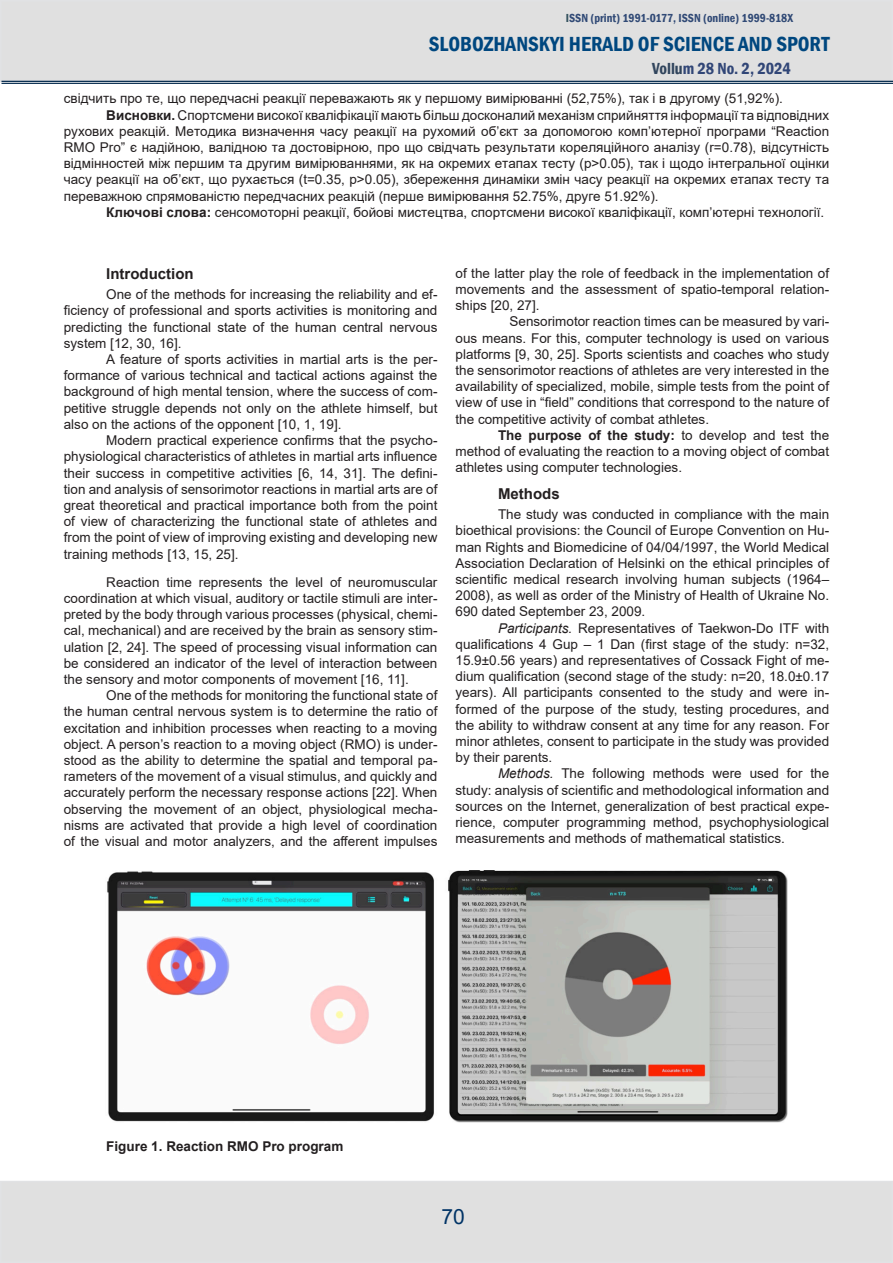
<style>
.page{position:relative;width:893px;height:1263px;background:#fff}
.page>*{position:absolute;margin:0;border:0;box-sizing:border-box;transform-origin:0 0}
.t1{font:600 condensed 21px "Franklin Gothic";color:#00477f}
.t2{font:21px "Arial";color:#036}
.t3{font:600 condensed 16.5px "Franklin Gothic";color:#314677}
.Основний_текст{font:700 15px "Arial";color:#231f20}
.Основний_текст-2{font:13.5px/16.2px "Arial";color:#231f20;text-align:justify}
.Типовий{font:13.5px/16.2px "Arial";color:#231f20;text-align:justify}
.Основний_текст_A{font:13.5px/16.2px "Arial";color:#231f20;text-align:justify}
.Основний_текст-3{font:700 13.5px "Arial";color:#231f20}
.t4{font:600 condensed 12px "Franklin Gothic";color:#314a76}
.s1{color:#314f5b}
.s2{color:#31455d}
.s3{font-weight:700}
.s4{font-style:italic}
</style>
<div class="page">
<div style="left:0;top:1181px;width:893px;height:82px;background:#e0e0e0"></div>
<div style="left:0;top:0;width:893px;height:82px;background:#e0e0e0;border:2px solid #e1e2e4"></div>
<hr style="left:2px;top:81px;width:891px;height:1px;background:#0c3153">
<hr style="left:2px;top:83px;width:891px;height:1px;background:#0c3153">
<img style="left:107px;top:871px;width:680px;height:252px">
<p class="t4" style="left:566px;top:10px;width:229px"><span class="s1">I</span>SSN (print) 1991-0177, ISSN (online) 1999-818X</p>
<h1 class="t1" style="left:429px;top:30px;width:402px">SLOBOZHANSKYI HERALD OF SCIENCE AND SPORT</h1>
<p class="t3" style="left:652px;top:57px;width:140px"><span class="s2">Vollu</span>m 28 No. 2, 2024</p>
<p class="Основний_текст-2" style="left:64px;top:90px;width:721px">свідчить про те, що передчасні реакції переважають як у першому вимірюванні (52,75%), так і в другому (51,92%).</p>
<p class="Основний_текст-2" style="left:64px;top:107px;width:767px;text-indent:43px"><span class="s3">Висновки.</span> Спортсмени високої кваліфікації мають більш досконалий механізм сприйняття інформації та відповідних рухових реакцій. Методика визначення часу реакції на рухомий об’єкт за допомогою комп’ютерної програми “Reaction RMO Pro” є надійною, валідною та достовірною, про що свідчать результати кореляційного аналізу (r=0.78), відсутність відмінностей між першим та другим вимірюваннями, як на окремих етапах тесту (р&gt;0.05), так і щодо інтегральної оцінки часу реакції на обʼєкт, що рухається (t=0.35, р&gt;0.05), збереження динаміки змін часу реакції на окремих етапах тесту та переважною спрямованістю передчасних реакцій (перше вимірювання 52.75%, друге 51.92%).</p>
<p class="Основний_текст-2" style="left:106px;top:204px;width:719px"><span class="s3">Ключові слова:</span> сенсомоторні реакції, бойові мистецтва, спортсмени високої кваліфікації, комп’ютерні технології.</p>
<p class="Основний_текст" style="left:106px;top:263px;width:89px">Introduction</p>
<p class="Основний_текст-2" style="left:64px;top:286px;width:375px;text-indent:43px">One of the methods for increasing the reliability and ef&shy;ficiency of professional and sports activities is monitoring and predicting the functional state of the human central nervous system [12, 30, 16].</p>
<p class="Основний_текст-2" style="left:64px;top:351px;width:375px;text-indent:43px">A feature of sports activities in martial arts is the per&shy;formance of various technical and tactical actions against the background of high mental tension, where the success of com&shy;petitive struggle depends not only on the athlete himself, but also on the actions of the opponent [10, 1, 19].</p>
<p class="Основний_текст-2" style="left:64px;top:432px;width:375px;text-indent:43px">Modern practical experience confirms that the psycho&shy;physiological characteristics of athletes in martial arts influence their success in competitive activities [6, 14, 31]. The defini&shy;tion and analysis of sensorimotor reactions in martial arts are of great theoretical and practical importance both from the point of view of characterizing the functional state of athletes and from the point of view of improving existing and developing new training methods [13, 15, 25].</p>
<p class="Типовий" style="left:64px;top:574px;width:375px;text-indent:43px">Reaction time represents the level of neuromuscular coordination at which visual, auditory or tactile stimuli are inter&shy;preted by the body through various processes (physical, chemi&shy;cal, mechanical) and are received by the brain as sensory stim&shy;ulation [2, 24]. The speed of processing visual information can be considered an indicator of the level of interaction between the sensory and motor components of movement [16, 11].</p>
<p class="Основний_текст-2" style="left:64px;top:687px;width:375px;text-indent:43px">One of the methods for monitoring the functional state of the human central nervous system is to determine the ratio of excitation and inhibition processes when reacting to a moving object. A person’s reaction to a moving object (RMO) is under&shy;stood as the ability to determine the spatial and temporal pa&shy;rameters of the movement of a visual stimulus, and quickly and accurately perform the necessary response actions [22]. When observing the movement of an object, physiological mecha&shy;nisms are activated that provide a high level of coordination of the visual and motor analyzers, and the afferent impulses</p>
<p class="Основний_текст-2" style="left:455px;top:265px;width:375px">of the latter play the role of feedback in the implementation of movements and the assessment of spatio-temporal relation&shy;ships [20, 27].</p>
<p class="Основний_текст_A" style="left:455px;top:313px;width:375px;text-indent:54px">Sensorimotor reaction times can be measured by vari&shy;ous means. For this, computer technology is used on various platforms [9, 30, 25]. Sports scientists and coaches who study the sensorimotor reactions of athletes are very interested in the availability of specialized, mobile, simple tests from the point of view of use in “field” conditions that correspond to the nature of the competitive activity of combat athletes.</p>
<p class="Типовий" style="left:455px;top:427px;width:375px;text-indent:43px"><span class="s3">The purpose of the study:</span> to develop and test the method of evaluating the reaction to a moving object of combat athletes using computer technologies.</p>
<p class="Основний_текст" style="left:498px;top:483px;width:63px">Methods</p>
<p class="Основний_текст-2" style="left:455px;top:506px;width:375px;text-indent:43px">The study was conducted in compliance with the main bioethical provisions: the Council of Europe Convention on Hu&shy;man Rights and Biomedicine of 04/04/1997, the World Medical Association Declaration of Helsinki on the ethical principles of scientific medical research involving human subjects (1964– 2008), as well as order of the Ministry of Health of Ukraine No.<br>690 dated September 23, 2009.</p>
<p class="Основний_текст-2" style="left:455px;top:620px;width:375px;text-indent:43px"><span class="s4">Participants.</span> Representatives of Taekwon-Do ITF with qualifications 4 Gup – 1 Dan (first stage of the study: n=32, 15.9±0.56 years) and representatives of Cossack Fight of me&shy;dium qualification (second stage of the study: n=20, 18.0±0.17 years). All participants consented to the study and were in&shy;formed of the purpose of the study, testing procedures, and the ability to withdraw consent at any time for any reason. For minor athletes, consent to participate in the study was provided by their parents.</p>
<p class="Основний_текст-2" style="left:455px;top:765px;width:375px;text-indent:43px"><span class="s4">Methods.</span> The following methods were used for the study: analysis of scientific and methodological information and sources on the Internet, generalization of best practical expe&shy;rience, computer programming method, psychophysiological measurements and methods of mathematical statistics.</p>
<p class="Основний_текст-3" style="left:106px;top:1137px;width:239px">Figure 1. Reaction RMO Pro program</p>
<h1 class="t2" style="left:442px;top:1202px;width:25px">70</h1>
</div>
